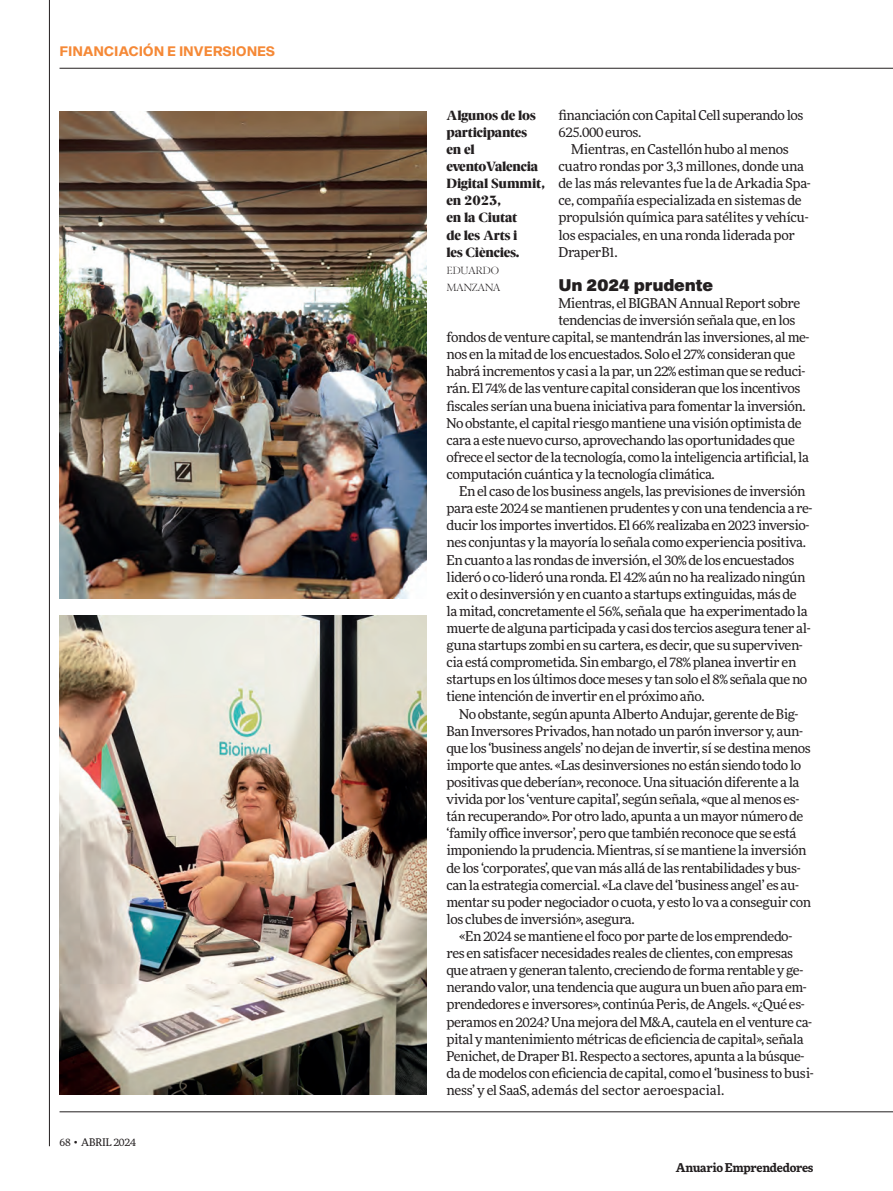
<style>
.page{position:relative;width:893px;height:1191px;background:#fff}
.page>*{position:absolute;margin:0;border:0;box-sizing:border-box;transform-origin:0 0}
.t1{font:16.5px "Sequel Sans Black Body";letter-spacing:-.01em;color:#231f20}
.t2{font:13.5px/17.1px "More Pro";letter-spacing:-.03em;color:#231f20}
.t3{font:900 13.5px/17.1px "Berlingske Serif";letter-spacing:-.01em;color:#231f20}
.t4{font:13.5px "More Pro";letter-spacing:.005em;color:#231f20}
.t5{font:13.5px "Sequel Sans Bold Body";letter-spacing:-.015em;color:#f58937}
.t6{font:700 12px "More Pro";letter-spacing:-.02em;color:#231f20}
.t7{font:300 10.5px/17.1px "Berlingske Serif";letter-spacing:.015em;color:#231f20}
.t8{font:10.5px "More Pro";letter-spacing:-.02em;color:#231f20}
.s1{font-family:"Montserrat";font-weight:700}
</style>
<div class="page">
<hr style="left:60px;top:68px;width:833px;height:1px;background:#231f20">
<hr style="left:49px;top:0;width:1px;height:1146px;background:#231f20">
<hr style="left:60px;top:1111px;width:833px;height:1px;background:#231f20">
<img style="left:60px;top:616px;width:367px;height:478px">
<img style="left:60px;top:111px;width:367px;height:488px">
<p class="t5" style="left:60px;top:42px;width:217px">FINANCIACIÓN E INVERSIONES</p>
<p class="t8" style="left:60px;top:1135px;width:78px">68 <span class="s1">•</span> ABRIL 2024</p>
<p class="t2" style="left:558px;top:106px;width:247px">financiación con Capital Cell superando los<br>625.000 euros.</p>
<p class="t2" style="left:558px;top:140px;width:254px;text-indent:13px">Mientras, en Castellón hubo al menos cuatro rondas por 3,3 millones, donde una de las más relevantes fue la de Arkadia Spa&shy;ce, compañía especializada en sistemas de propulsión química para satélites y vehícu&shy;los espaciales, en una ronda liderada por DraperB1.</p>
<p class="t1" style="left:558px;top:273px;width:156px">Un 2024 prudente</p>
<p class="t2" style="left:558px;top:294px;width:243px">Mientras, el BIGBAN Annual Report sobre</p>
<p class="t2" style="left:558px;top:311px;width:238px">tendencias de inversión señala que, en los</p>
<p class="t2" style="left:446px;top:328px;width:364px">fondos de venture capital, se mantendrán las inversiones, al me-</p>
<p class="t2" style="left:446px;top:345px;width:350px">nos en la mitad de los encuestados. Solo el 27% consideran que</p>
<p class="t2" style="left:446px;top:362px;width:360px">habrá incrementos y casi a la par, un 22% estiman que se reduci-</p>
<p class="t2" style="left:446px;top:379px;width:356px">rán. El 74% de las venture capital consideran que los incentivos</p>
<p class="t2" style="left:446px;top:396px;width:361px">fiscales serían una buena iniciativa para fomentar la inversión.</p>
<p class="t2" style="left:446px;top:414px;width:357px">No obstante, el capital riesgo mantiene una visión optimista de</p>
<p class="t2" style="left:446px;top:431px;width:350px">cara a este nuevo curso, aprovechando las oportunidades que</p>
<p class="t2" style="left:446px;top:448px;width:364px">ofrece el sector de la tecnología, como la inteligencia artificial, la</p>
<p class="t2" style="left:446px;top:465px;width:270px">computación cuántica y la tecnología climática.</p>
<p class="t2" style="left:459px;top:482px;width:348px">En el caso de los business angels, las previsiones de inversión</p>
<p class="t2" style="left:446px;top:499px;width:367px">para este 2024 se mantienen prudentes y con una tendencia a re-</p>
<p class="t2" style="left:446px;top:516px;width:364px">ducir los importes invertidos. El 66% realizaba en 2023 inversio-</p>
<p class="t2" style="left:446px;top:533px;width:361px">nes conjuntas y la mayoría lo señala como experiencia positiva.</p>
<p class="t2" style="left:446px;top:550px;width:349px">En cuanto a las rondas de inversión, el 30% de los encuestados</p>
<p class="t2" style="left:446px;top:567px;width:360px">lideró o co-lideró una ronda. El 42% aún no ha realizado ningún</p>
<p class="t2" style="left:446px;top:585px;width:352px">exit o desinversión y en cuanto a startups extinguidas, más de</p>
<p class="t2" style="left:446px;top:602px;width:363px">la mitad, concretamente el 56%, señala que ha experimentado la</p>
<p class="t2" style="left:446px;top:619px;width:366px">muerte de alguna participada y casi dos tercios asegura tener al-</p>
<p class="t2" style="left:446px;top:636px;width:358px">guna startups zombi en su cartera, es decir, que su superviven-</p>
<p class="t2" style="left:446px;top:653px;width:351px">cia está comprometida. Sin embargo, el 78% planea invertir en</p>
<p class="t2" style="left:446px;top:670px;width:362px">startups en los últimos doce meses y tan solo el 8% señala que no</p>
<p class="t2" style="left:446px;top:687px;width:260px">tiene intención de invertir en el próximo año.</p>
<p class="t2" style="left:459px;top:704px;width:341px">No obstante, según apunta Alberto Andujar, gerente de Big-</p>
<p class="t2" style="left:446px;top:721px;width:358px">Ban Inversores Privados, han notado un parón inversor y, aun-</p>
<p class="t2" style="left:446px;top:739px;width:366px">que los ‘business angels’ no dejan de invertir, sí se destina menos</p>
<p class="t2" style="left:446px;top:756px;width:356px">importe que antes. «Las desinversiones no están siendo todo lo</p>
<p class="t2" style="left:446px;top:773px;width:354px">positivas que deberían», reconoce. Una situación diferente a la</p>
<p class="t2" style="left:446px;top:790px;width:354px">vivida por los ‘venture capital’, según señala, «que al menos es-</p>
<p class="t2" style="left:446px;top:807px;width:358px">tán recuperando». Por otro lado, apunta a un mayor número de</p>
<p class="t2" style="left:446px;top:824px;width:351px">‘family office inversor’, pero que también reconoce que se está</p>
<p class="t2" style="left:446px;top:841px;width:362px">imponiendo la prudencia. Mientras, sí se mantiene la inversión</p>
<p class="t2" style="left:446px;top:858px;width:356px">de los ‘corporates’, que van más allá de las rentabilidades y bus-</p>
<p class="t2" style="left:446px;top:875px;width:354px">can la estrategia comercial. «La clave del ‘business angel’ es au-</p>
<p class="t2" style="left:446px;top:892px;width:366px">mentar su poder negociador o cuota, y esto lo va a conseguir con</p>
<p class="t2" style="left:446px;top:910px;width:190px">los clubes de inversión», asegura.</p>
<p class="t2" style="left:459px;top:927px;width:334px">«En 2024 se mantiene el foco por parte de los emprendedo-</p>
<p class="t2" style="left:446px;top:944px;width:348px">res en satisfacer necesidades reales de clientes, con empresas</p>
<p class="t2" style="left:446px;top:961px;width:358px">que atraen y generan talento, creciendo de forma rentable y ge-</p>
<p class="t2" style="left:446px;top:978px;width:362px">nerando valor, una tendencia que augura un buen año para em-</p>
<p class="t2" style="left:446px;top:995px;width:360px">prendedores e inversores», continúa Peris, de Angels. «¿Qué es-</p>
<p class="t2" style="left:446px;top:1012px;width:367px">peramos en 2024? Una mejora del M&amp;A, cautela en el venture ca-</p>
<p class="t2" style="left:446px;top:1029px;width:359px">pital y mantenimiento métricas de eficiencia de capital», señala</p>
<p class="t2" style="left:446px;top:1046px;width:359px">Penichet, de Draper B1. Respecto a sectores, apunta a la búsque-</p>
<p class="t2" style="left:446px;top:1064px;width:369px">da de modelos con eficiencia de capital, como el ‘business to busi-</p>
<p class="t4" style="left:446px;top:1081px;width:279px">ness’ y el SaaS, además del sector aeroespacial.</p>
<p class="t3" style="left:446px;top:106px;width:100px">Algunos de los participantes en el eventoValencia<br>Digital Summit, en 2023,<br>en la Ciutat<br>de les Arts i<br>les Ciències.</p>
<p class="t7" style="left:447px;top:261px;width:55px">EDUARDO<br>MANZANA</p>
<p class="t6" style="left:676px;top:1158px;width:139px">Anuario Emprendedores</p>
</div>
